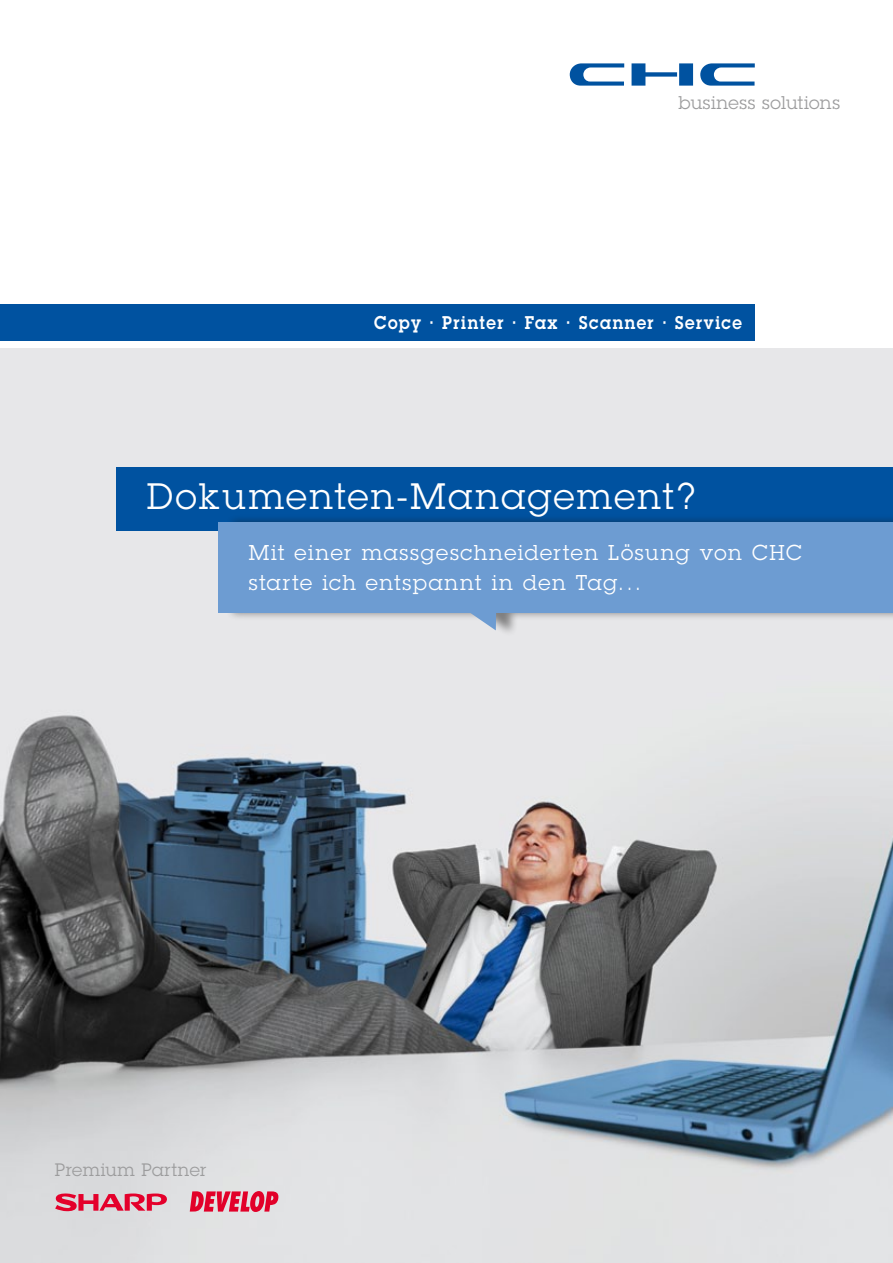
<style>
.page{position:relative;width:893px;height:1263px;background:#fff}
.page>*{position:absolute;margin:0;border:0;box-sizing:border-box;transform-origin:0 0}
.t1{font:36px "Lubalin Graph Std";letter-spacing:.06em;color:#fff}
.t2{font:21px/30px "Lubalin Graph Std";letter-spacing:.07em;color:#fff}
.t3{font:600 18px "Lubalin Graph Std";letter-spacing:.09em;color:#fff;scale:.91 1}
.t4{font:18px "Lubalin Graph Std";letter-spacing:.03em;color:#9c9c9d}
.t5{font:17.7px "Lubalin Graph Std";letter-spacing:.03em;color:#9c9c9d}
</style>
<div class="page">
<img style="left:0;top:349px;width:893px;height:914px">
<div style="left:0;top:304px;width:755px;height:36px;background:#0052a0"></div>
<div style="left:117px;top:467px;width:776px;height:64px;background:#0052a0"></div>
<div style="left:226px;top:514px;width:667px;height:123px;background:#181716;opacity:.5"></div>
<div style="left:219px;top:523px;width:674px;height:90px;background:#6d9cd2"></div>
<svg style="left:469px;top:613px;width:27px;height:17px"></svg>
<svg style="left:55px;top:1193px;width:113px;height:18px"></svg>
<svg style="left:190px;top:1191px;width:88px;height:21px"></svg>
<svg style="left:632px;top:63px;width:61px;height:23px"></svg>
<svg style="left:570px;top:63px;width:54px;height:23px"></svg>
<svg style="left:700px;top:63px;width:55px;height:23px"></svg>
<p class="t4" style="left:679px;top:92px;width:163px">business solutions</p>
<p class="t3" style="left:374px;top:310px;width:406px">Copy · Printer · Fax · Scanner · Service</p>
<h1 class="t1" style="left:147px;top:474px;width:550px">Dokumenten-Management?</h1>
<p class="t2" style="left:249px;top:538px;width:554px">Mit einer massgeschneiderten Lösung von CHC starte ich entspannt in den Tag...</p>
<p class="t5" style="left:55px;top:1158px;width:153px">Premium Partner</p>
</div>
